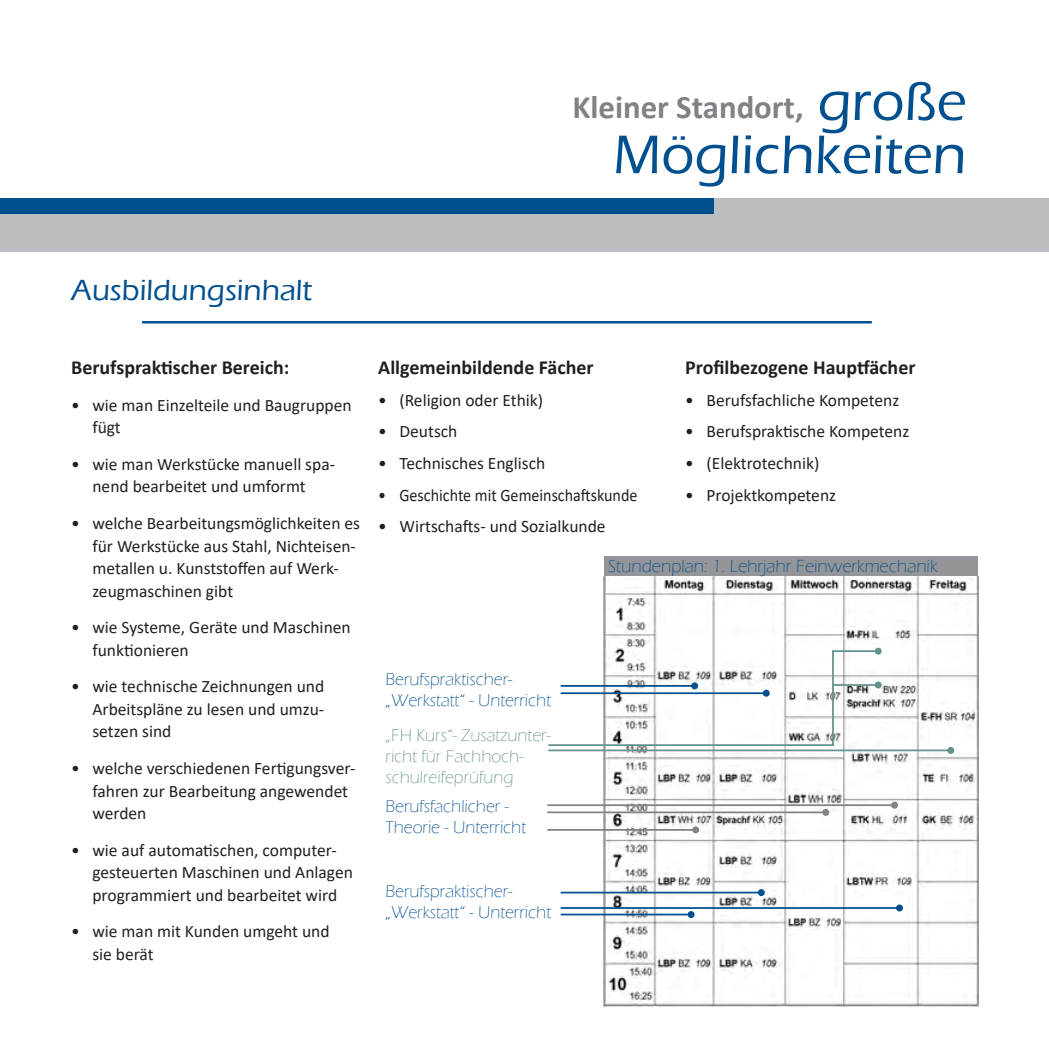
<style>
.page{position:relative;width:1049px;height:1049px;background:#fff}
.page>*{position:absolute;margin:0;border:0;box-sizing:border-box;transform-origin:0 0}
.t1{font:500 56.5px "Eras ITC";color:#004f8f}
.t2{font:700 32.75px "Calibri";color:#808285}
.Info_Überschrift{font:500 30px "Eras ITC";color:#004f8f}
.Info_text{font:700 20px "Calibri";color:#231f20}
.t3{font:300 18px "Eras ITC";color:#004f8f}
.t4{font:17.5px/22.5px "Calibri";color:#231f20}
.t5{font:300 17.5px/21px "Eras ITC";color:#004f8f}
.t6{font:300 17.5px/21px "Eras ITC";color:#64928e}
.t7{font:17.5px "Calibri";color:#231f20;scale:.92 1}
</style>
<div class="page">
<img style="left:603px;top:576px;width:375px;height:430px">
<hr style="left:547px;top:804px;width:347px;height:2px;background:#808285">
<div style="left:891px;top:802px;width:7px;height:7px;background:#808285;border-radius:50%"></div>
<hr style="left:547px;top:829px;width:149px;height:2px;background:#808285">
<div style="left:692px;top:826px;width:7px;height:7px;background:#808285;border-radius:50%"></div>
<hr style="left:547px;top:811px;width:279px;height:2px;background:#808285">
<div style="left:822px;top:809px;width:7px;height:7px;background:#808285;border-radius:50%"></div>
<hr style="left:561px;top:685px;width:134px;height:2px;background:#004f8f">
<div style="left:691px;top:682px;width:7px;height:7px;background:#004f8f;border-radius:50%"></div>
<hr style="left:561px;top:692px;width:205px;height:2px;background:#004f8f">
<div style="left:763px;top:690px;width:7px;height:7px;background:#004f8f;border-radius:50%"></div>
<hr style="left:561px;top:914px;width:130px;height:1px;background:#004f8f">
<div style="left:688px;top:911px;width:6px;height:7px;background:#004f8f;border-radius:50%"></div>
<hr style="left:561px;top:892px;width:200px;height:1px;background:#004f8f">
<div style="left:758px;top:889px;width:7px;height:7px;background:#004f8f;border-radius:50%"></div>
<div style="left:0;top:198px;width:1049px;height:54px;background:#bcbdc0"></div>
<div style="left:0;top:198px;width:713px;height:16px;background:#004f8f"></div>
<hr style="left:561px;top:907px;width:338px;height:2px;background:#004f8f">
<div style="left:896px;top:904px;width:7px;height:7px;background:#004f8f;border-radius:50%"></div>
<div style="left:604px;top:556px;width:374px;height:20px;background:#939598"></div>
<hr style="left:548px;top:749px;width:403px;height:2px;background:#64928e">
<div style="left:947px;top:747px;width:7px;height:7px;background:#64928e;border-radius:50%"></div>
<hr style="left:548px;top:744px;width:286px;height:2px;background:#64928e">
<hr style="left:832px;top:650px;width:46px;height:2px;background:#64928e">
<div style="left:875px;top:648px;width:7px;height:7px;background:#64928e;border-radius:50%"></div>
<hr style="left:832px;top:684px;width:46px;height:2px;background:#64928e">
<div style="left:875px;top:681px;width:7px;height:7px;background:#64928e;border-radius:50%"></div>
<hr style="left:832px;top:651px;width:2px;height:95px;background:#64928e">
<hr style="left:142px;top:321px;width:730px;height:2px;background:#004f8f">
<p class="t1" style="left:818px;top:70px;width:150px">große</p>
<p class="t1" style="left:613px;top:123px;width:355px">Möglichkeiten</p>
<p class="t2" style="left:572px;top:84px;width:232px">Kleiner Standort,</p>
<p class="Info_Überschrift" style="left:71px;top:273px;width:243px">Ausbildungsinhalt</p>
<p class="Info_text" style="left:71px;top:353px;width:220px">Berufspraktischer Bereich:</p>
<p class="t4" style="left:92px;top:393px;width:261px;text-indent:-21px">• wie man Einzelteile und Baugruppen fügt</p>
<p class="t4" style="left:71px;top:452px;width:265px;text-align:center">• wie man Werkstücke manuell spa&shy;nend bearbeitet und umformt</p>
<p class="t4" style="left:92px;top:511px;width:269px;text-indent:-21px">• welche Bearbeitungsmöglichkeiten es für Werkstücke aus Stahl, Nichteisen&shy;metallen u. Kunststoffen auf Werk&shy;zeugmaschinen gibt</p>
<p class="t4" style="left:92px;top:616px;width:260px;text-indent:-21px">• wie Systeme, Geräte und Maschinen funktionieren</p>
<p class="t4" style="left:92px;top:675px;width:233px;text-align:justify;text-indent:-21px">• wie technische Zeichnungen und Arbeitspläne zu lesen und umzu&shy;setzen sind</p>
<p class="t4" style="left:92px;top:756px;width:264px;text-indent:-21px">• welche verschiedenen Fertigungsver&shy;fahren zur Bearbeitung angewendet werden</p>
<p class="t4" style="left:92px;top:838px;width:262px;text-indent:-21px">• wie auf automatischen, computer&shy;gesteuerten Maschinen und Anlagen programmiert und bearbeitet wird</p>
<p class="t4" style="left:92px;top:920px;width:239px;text-indent:-21px">• wie man mit Kunden umgeht und sie berät</p>
<p class="Info_text" style="left:378px;top:353px;width:217px">Allgemeinbildende Fächer</p>
<p class="t4" style="left:378px;top:388px;width:166px">• (Religion oder Ethik)</p>
<p class="t4" style="left:378px;top:420px;width:81px">• Deutsch</p>
<p class="t4" style="left:378px;top:451px;width:169px">• Technisches Englisch</p>
<p class="t7" style="left:378px;top:483px;width:283px">• Geschichte mit Gemeinschaftskunde</p>
<p class="t4" style="left:378px;top:515px;width:229px">• Wirtschafts- und Sozialkunde</p>
<p class="Info_text" style="left:685px;top:353px;width:232px">Profilbezogene Hauptfächer</p>
<p class="t4" style="left:685px;top:388px;width:216px">• Berufsfachliche Kompetenz</p>
<p class="t4" style="left:685px;top:420px;width:226px">• Berufspraktische Kompetenz</p>
<p class="t4" style="left:685px;top:451px;width:136px">• (Elektrotechnik)</p>
<p class="t4" style="left:685px;top:483px;width:152px">• Projektkompetenz</p>
<p class="t5" style="left:385px;top:669px;width:167px">Berufspraktischer-„Werkstatt“ - Unterricht</p>
<p class="t6" style="left:385px;top:725px;width:167px">„FH Kurs“- Zusatzunter&shy;richt für Fachhoch&shy;schulreifeprüfung</p>
<p class="t5" style="left:385px;top:796px;width:142px">Berufsfachlicher -<br>Theorie - Unterricht</p>
<p class="t5" style="left:385px;top:881px;width:167px">Berufspraktischer-„Werkstatt“ - Unterricht</p>
<p class="t3" style="left:608px;top:556px;width:331px">Stundenplan: 1. Lehrjahr Feinwerkmechanik</p>
</div>
